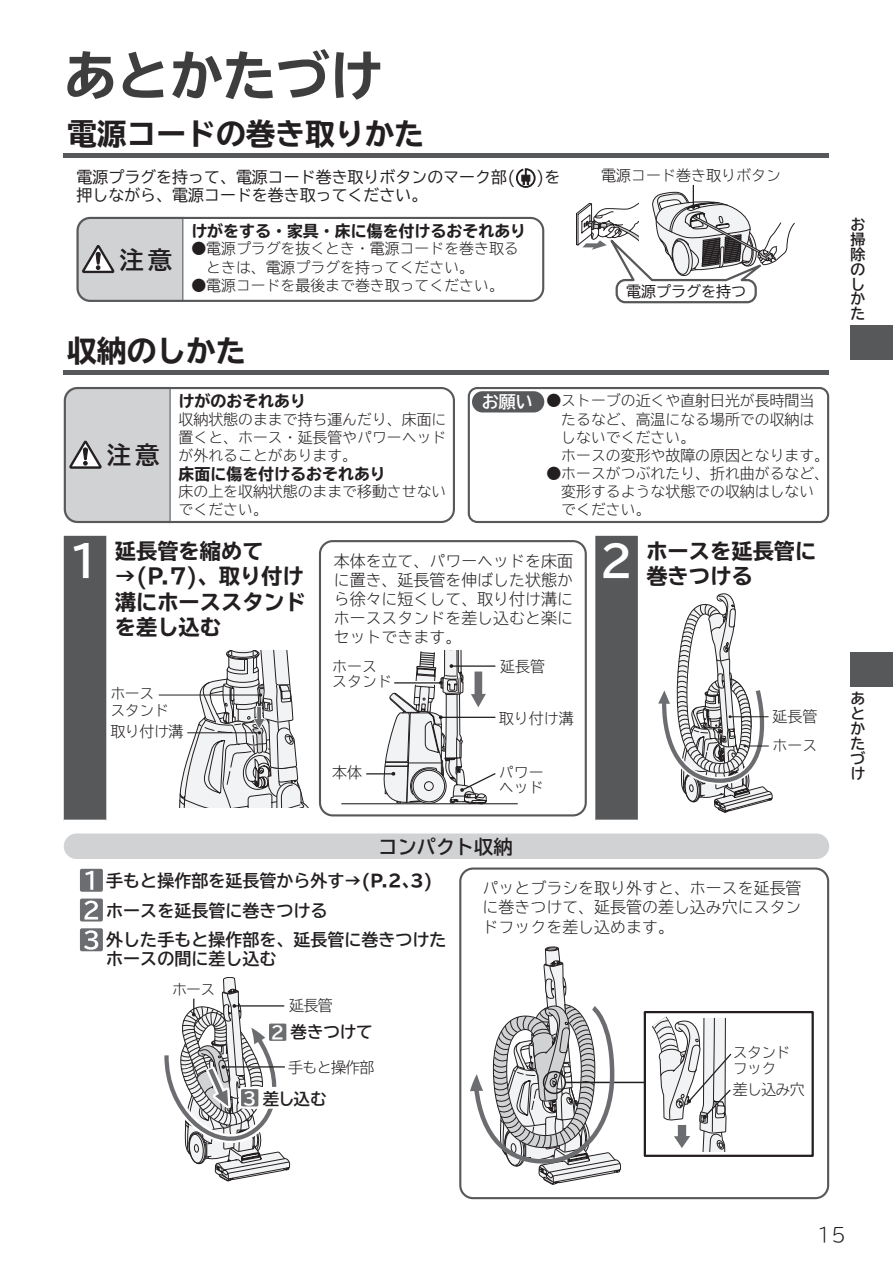
<style>
.page{position:relative;width:893px;height:1263px;background:#fff}
.page>*{position:absolute;margin:0;border:0;box-sizing:border-box;transform-origin:0 0}
.t1{font:700 expanded 53.1px "TBUD Go Std";color:#3e3e3f}
.t2{font:700 expanded 29.7px "TBUD Go Std";color:#231f20}
.t3{font:24.3px "TBUD Go Std Bold 90 pv RKSJ H";color:#231f20}
.t4{font:700 expanded 21.3px/25.5px "TBUD Go Std";color:#231f20;text-align:justify}
.t5{font:700 19.2px "TBUD Go Std";color:#231f20}
.t6{font:300 19.2px "TBUDR Go Std Super";color:#231f20}
.t7{font:700 16.95px/29.7px "TBUD Go Std";color:#231f20}
.t8{font:700 16.95px "TBUD Go Std";color:#fff}
.t9{font:16.5px "TBUD Go Std Bold 90 pv RKSJ H";letter-spacing:-.01em;color:#231f20}
.t10{font:300 15.9px/19.2px "TBUD Go Std Super";color:#231f20;text-align:justify}
.t11{font:15.9px "TBUD Go Std";color:#231f20}
.t12{font:700 expanded 15.9px "TBUD Go Std";color:#231f20}
.t13{font:15px/16.5px "TBUD Go Std Super Light 90 pv RKSJ H";color:#231f20}
.t14{font:15px "TBUD Go Std Regular 90 pv RKSJ H";color:#231f20}
.t15{font:300 14.85px/18px "TBUD Go Std Super";color:#231f20}
.t16{font:700 14.85px/14.9px "TBUD Go Std";color:#231f20;text-align:justify}
.s1{font-stretch:normal;font-size:42.45px;color:#fff}
.s2{font-stretch:expanded}
.s3{font-size:17.25px;color:#fff}
</style>
<div class="page">
<div style="left:850px;top:325px;width:43px;height:34px;background:#57585a"></div>
<hr style="left:64px;top:153px;width:765px;height:4px;background:#57585a">
<hr style="left:64px;top:370px;width:765px;height:4px;background:#57585a">
<svg style="left:516px;top:168px;width:20px;height:20px"></svg>
<div style="left:64px;top:387px;width:391px;height:136px;border:2px solid #57585a;border-radius:13px"></div>
<svg style="left:77px;top:217px;width:106px;height:85px;background:#cbccce"></svg>
<hr style="left:170px;top:387px;width:1px;height:136px;background:#57585a">
<svg style="left:64px;top:387px;width:106px;height:136px;background:#c8c9cb"></svg>
<svg style="left:576px;top:185px;width:219px;height:119px"></svg>
<div style="left:468px;top:387px;width:361px;height:136px;border:2px solid #57585a;border-radius:9px"></div>
<div style="left:472px;top:391px;width:72px;height:21px;background:#57585a;border-radius:11px"></div>
<svg style="left:64px;top:536px;width:574px;height:285px"></svg>
<hr style="left:64px;top:820px;width:42px;height:2px;background:#fff">
<hr style="left:595px;top:820px;width:43px;height:2px;background:#fff">
<hr style="left:159px;top:694px;width:102px;height:1px;background:#231f20">
<svg style="left:179px;top:651px;width:136px;height:157px"></svg>
<svg style="left:257px;top:707px;width:4px;height:14px"></svg>
<svg style="left:658px;top:593px;width:115px;height:220px"></svg>
<div style="left:319px;top:540px;width:268px;height:276px;border:2px solid #57585a;border-radius:13px"></div>
<hr style="left:342px;top:803px;width:175px;height:1px;background:#231f20">
<svg style="left:366px;top:651px;width:131px;height:157px"></svg>
<div style="left:64px;top:833px;width:765px;height:26px;background:#d1d2d4;border-radius:13px"></div>
<div style="left:80px;top:869px;width:23px;height:23px;background:#6c6d70;border-radius:2px"></div>
<svg style="left:85px;top:871px;width:8px;height:19px"></svg>
<div style="left:80px;top:898px;width:23px;height:23px;background:#6c6d70;border-radius:2px"></div>
<svg style="left:84px;top:900px;width:14px;height:19px"></svg>
<div style="left:80px;top:928px;width:23px;height:23px;background:#6c6d70;border-radius:2px"></div>
<svg style="left:84px;top:930px;width:14px;height:20px"></svg>
<svg style="left:164px;top:977px;width:127px;height:204px"></svg>
<div style="left:267px;top:1021px;width:22px;height:22px;border:4px solid #fff"></div>
<div style="left:269px;top:1023px;width:17px;height:18px;background:#6c6d70"></div>
<div style="left:248px;top:1087px;width:85px;height:22px;background:#fff"></div>
<div style="left:239px;top:1087px;width:22px;height:22px;border:4px solid #fff"></div>
<div style="left:241px;top:1089px;width:17px;height:17px;background:#6c6d70"></div>
<div style="left:459px;top:867px;width:370px;height:332px;border:2px solid #57585a;border-radius:13px"></div>
<div style="left:644px;top:1011px;width:170px;height:146px;border:2px solid #231f20"></div>
<svg style="left:470px;top:946px;width:262px;height:239px"></svg>
<div style="left:850px;top:653px;width:43px;height:34px;background:#57585a"></div>
<div style="left:77px;top:217px;width:467px;height:85px;border:2px solid #57585a;border-radius:13px"></div>
<h1 class="t1" style="left:64px;top:46px;width:320px">-あとかたづけ</h1>
<h2 class="t2" style="left:67px;top:118px;width:359px">電源コードの巻き取りかた</h2>
<p class="t11" style="left:77px;top:163px;width:440px">電源プラグを持って、電源コード巻き取りボタンのマーク部(</p>
<p class="t11" style="left:536px;top:163px;width:25px">)を</p>
<p class="t11" style="left:77px;top:182px;width:352px">押しながら、電源コードを巻き取ってください。</p>
<h3 class="t3" style="left:119px;top:240px;width:54px">注意</h3>
<p class="t12" style="left:191px;top:222px;width:336px">けがをする・家具・床に傷を付けるおそれあり</p>
<p class="t15" style="left:191px;top:239px;width:329px">●電源プラグを抜くとき・電源コードを巻き取る　ときは、電源プラグを持ってください｡</p>
<p class="t15" style="left:191px;top:276px;width:307px">●電源コードを最後まで巻き取ってください｡</p>
<h2 class="t2" style="left:67px;top:334px;width:180px">収納のしかた</h2>
<p class="t13" style="left:601px;top:167px;width:181px">電源コード巻き取りボタン</p>
<p class="t14" style="left:626px;top:279px;width:121px">電源プラグを持つ</p>
<h3 class="t3" style="left:107px;top:435px;width:54px">注意</h3>
<p class="t12" style="left:179px;top:393px;width:129px">けがのおそれあり</p>
<p class="t15" style="left:179px;top:409px;width:269px;text-align:justify">収納状態のままで持ち運んだり、床面に置くと、ホース・延長管やパワーヘッドが外れることがあります。</p>
<p class="t12" style="left:179px;top:465px;width:209px">床面に傷を付けるおそれあり</p>
<p class="t15" style="left:179px;top:482px;width:269px">床の上を収納状態のままで移動させないでください。</p>
<p class="t8" style="left:482px;top:388px;width:53px">お願い</p>
<p class="t15" style="left:546px;top:391px;width:269px">●ストーブの近くや直射日光が長時間当</p>
<p class="t15" style="left:561px;top:409px;width:254px">たるなど、高温になる場所での収納は</p>
<p class="t15" style="left:561px;top:428px;width:128px">しないでください｡</p>
<p class="t15" style="left:546px;top:446px;width:277px">　ホースの変形や故障の原因となります｡</p>
<p class="t15" style="left:561px;top:464px;width:262px;text-indent:-15px">●ホースがつぶれたり、折れ曲がるなど､変形するような状態での収納はしないでください｡</p>
<h3 class="t4" style="left:68px;top:539px;width:197px"><span class="s1">1</span> 延長管を縮めて</h3>
<h3 class="t4" style="left:115px;top:564px;width:193px">→(P.7)、取り付け溝にホーススタンドを差し込む</h3>
<p class="t13" style="left:110px;top:685px;width:60px">ホーススタンド</p>
<p class="t13" style="left:110px;top:723px;width:75px">取り付け溝</p>
<p class="t10" style="left:334px;top:551px;width:241px">本体を立て、パワーヘッドを床面に置き、延長管を伸ばした状態から徐々に短くして、取り付け溝にホーススタンドを差し込むと楽にセットできます。</p>
<p class="t13" style="left:332px;top:659px;width:61px;line-height:15px">ホーススタンド</p>
<p class="t13" style="left:500px;top:658px;width:46px">延長管</p>
<p class="t13" style="left:499px;top:709px;width:76px">取り付け溝</p>
<p class="t13" style="left:332px;top:764px;width:31px">本体</p>
<p class="t13" style="left:499px;top:765px;width:46px;line-height:15px">パワーヘッド</p>
<h3 class="t4" style="left:646px;top:539px;width:172px;text-indent:-46px"><span class="s1">2</span> ホースを延長管に巻きつける</h3>
<p class="t13" style="left:772px;top:708px;width:46px">延長管</p>
<p class="t13" style="left:772px;top:736px;width:46px">ホース</p>
<p class="t5" style="left:379px;top:831px;width:135px">コンパクト収納</p>
<p class="t7" style="left:106px;top:866px;width:342px">手もと操作部を延長管から外す<span class="s2">→(P.2､3)</span>ホースを延長管に巻きつける<br>外した手もと操作部を、延長管に巻きつけた</p>
<p class="t7" style="left:106px;top:944px;width:172px">ホースの間に差し込む</p>
<p class="t10" style="left:483px;top:878px;width:320px">パッとブラシを取り外すと、ホースを延長管に巻きつけて、延長管の差し込み穴にスタンドフックを差し込めます。</p>
<p class="t13" style="left:172px;top:980px;width:45px">ホース</p>
<p class="t13" style="left:289px;top:996px;width:45px">延長管</p>
<p class="t9" style="left:271px;top:1019px;width:103px"><span class="s3">2</span> 巻きつけて</p>
<p class="t13" style="left:288px;top:1058px;width:88px">手もと操作部</p>
<p class="t9" style="left:243px;top:1085px;width:85px"><span class="s3">3</span> 差し込む</p>
<p class="t13" style="left:733px;top:1043px;width:59px">スタンドフック</p>
<p class="t13" style="left:733px;top:1081px;width:74px">差し込み穴</p>
<p class="t16" style="left:850px;top:217px;width:16px">お掃除のしかた</p>
<p class="t16" style="left:850px;top:691px;width:16px">あとかたづけ</p>
<p class="t6" style="left:817px;top:1218px;width:30px">15</p>
</div>
